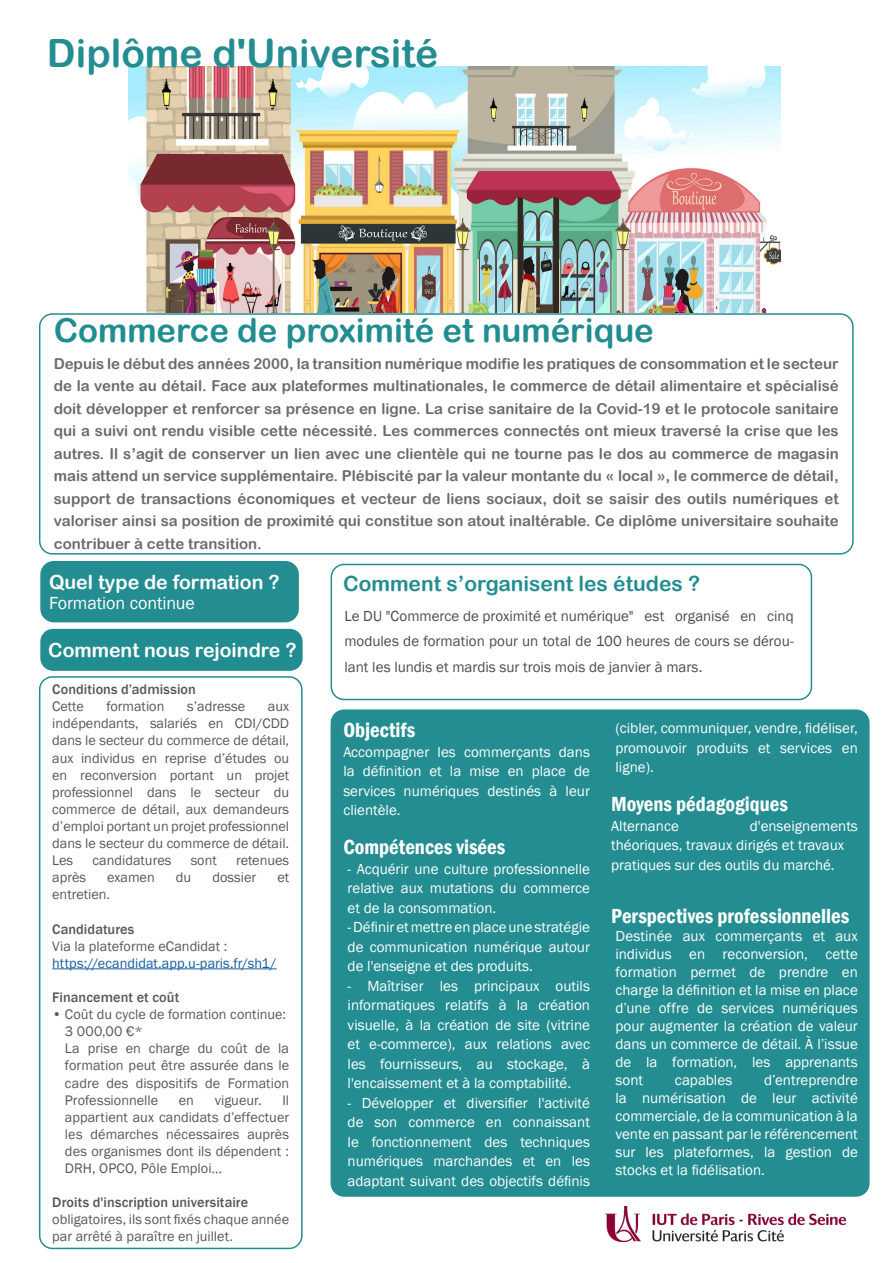
<style>
.page{position:relative;width:893px;height:1263px;background:#fff}
.page>*{position:absolute;margin:0;border:0;box-sizing:border-box;transform-origin:0 0}
.t1{font:39px "Arial Rounded MT Bold";color:#238d91}
.t2{font:33px "Arial Rounded MT Bold";color:#218d90}
.t3{font:600 condensed 21px "Franklin Gothic";color:#fff}
.t4{font:21px "Arial Rounded MT Bold";color:#238d91}
.t5{font:19.5px "Arial Rounded MT Bold";color:#fff}
.t6{font:18px "Franklin Gothic";letter-spacing:-.01em;color:#fff}
.t7{font:15px/19.5px "Franklin Gothic";color:#fff;text-align:justify}
.t8{font:15px/22.5px "Arial Rounded MT Bold";color:#6c6a6b;text-align:justify}
.t9{font:15px/25.5px "Franklin Gothic";color:#4b4c4d;text-align:justify}
.t10{font:14.25px/17.1px "Franklin Gothic";color:#57585a;text-align:justify}
.t11{font:500 14.25px "Franklin Gothic";letter-spacing:.005em;color:#57585a}
.t12{font:14.25px "Franklin Gothic";letter-spacing:.005em;color:#175d9e}
</style>
<div class="page">
<img style="left:606px;top:1206px;width:239px;height:35px">
<img style="left:128px;top:67px;width:652px;height:246px">
<div style="left:41px;top:562px;width:257px;height:60px;background:#238d91;border-radius:13px"></div>
<div style="left:40px;top:561px;width:259px;height:61px;border:2px solid #238d91;border-radius:13px"></div>
<div style="left:331px;top:564px;width:481px;height:136px;border:2px solid #238d91;border-radius:13px"></div>
<div style="left:331px;top:710px;width:538px;height:486px;background:#238d91;border-radius:13px"></div>
<div style="left:331px;top:709px;width:539px;height:488px;border:2px solid #238d91;border-radius:13px"></div>
<div style="left:39px;top:313px;width:815px;height:242px;border:2px solid #238d91;border-radius:13px"></div>
<div style="left:40px;top:629px;width:263px;height:42px;background:#218d91;border-radius:13px"></div>
<div style="left:39px;top:676px;width:264px;height:573px;border:2px solid #218d91;border-radius:13px"></div>
<hr style="left:52px;top:968px;width:225px;height:1px;background:#175d9e">
<p class="t1" style="left:47px;top:30px;width:393px">Diplôme d'Université</p>
<p class="t2" style="left:54px;top:311px;width:602px">Commerce de proximité et numérique</p>
<p class="t8" style="left:54px;top:352px;width:786px">Depuis le début des années 2000, la transition numérique modifie les pratiques de consommation et le secteur de la vente au détail. Face aux plateformes multinationales, le commerce de détail alimentaire et spécialisé doit développer et renforcer sa présence en ligne. La crise sanitaire de la Covid-19 et le protocole sanitaire qui a suivi ont rendu visible cette nécessité. Les commerces connectés ont mieux traversé la crise que les autres. Il s’agit de conserver un lien avec une clientèle qui ne tourne pas le dos au commerce de magasin mais attend un service supplémentaire. Plébiscité par la valeur montante du « local », le commerce de détail, support de transactions économiques et vecteur de liens sociaux, doit se saisir des outils numériques et valoriser ainsi sa position de proximité qui constitue son atout inaltérable. Ce diplôme universitaire souhaite contribuer à cette transition.</p>
<p class="t5" style="left:49px;top:570px;width:232px">Quel type de formation ?</p>
<p class="t6" style="left:49px;top:591px;width:147px">Formation continue</p>
<p class="t5" style="left:48px;top:638px;width:250px">Comment nous rejoindre ?</p>
<p class="t11" style="left:52px;top:681px;width:145px">Conditions d’admission</p>
<p class="t10" style="left:52px;top:698px;width:33px">Cette</p>
<p class="t10" style="left:106px;top:698px;width:59px">formation</p>
<p class="t10" style="left:187px;top:698px;width:60px">s’adresse</p>
<p class="t10" style="left:52px;top:698px;width:238px;text-indent:216px">aux indépendants, salariés en CDI/CDD dans le secteur du commerce de détail, aux individus en reprise d’études ou en reconversion portant un projet professionnel dans le secteur du commerce de détail, aux demandeurs d’emploi portant un projet professionnel dans le secteur du commerce de détail.</p>
<p class="t10" style="left:52px;top:852px;width:23px">Les</p>
<p class="t10" style="left:93px;top:852px;width:80px">candidatures</p>
<p class="t10" style="left:191px;top:852px;width:28px">sont</p>
<p class="t10" style="left:236px;top:852px;width:55px">retenues</p>
<p class="t10" style="left:52px;top:869px;width:35px">après</p>
<p class="t10" style="left:107px;top:869px;width:49px">examen</p>
<p class="t10" style="left:176px;top:869px;width:17px">du</p>
<p class="t10" style="left:212px;top:869px;width:45px">dossier</p>
<p class="t10" style="left:277px;top:869px;width:13px">et</p>
<p class="t10" style="left:52px;top:886px;width:59px">entretien.</p>
<p class="t11" style="left:52px;top:920px;width:84px">Candidatures</p>
<p class="t10" style="left:52px;top:938px;width:177px">Via la plateforme eCandidat :</p>
<p class="t12" style="left:52px;top:954px;width:226px">https://ecandidat.app.u-paris.fr/sh1/</p>
<p class="t11" style="left:52px;top:988px;width:129px">Financement et coût</p>
<p class="t10" style="left:52px;top:1006px;width:235px">• Coût du cycle de formation continue:</p>
<p class="t10" style="left:65px;top:1023px;width:79px">3 000,00 €*</p>
<p class="t10" style="left:65px;top:1040px;width:226px">La prise en charge du coût de la formation peut être assurée dans le cadre des dispositifs de Formation Professionnelle</p>
<p class="t10" style="left:65px;top:1091px;width:226px;text-indent:217px">Il appartient aux candidats d’effectuer les démarches nécessaires auprès des organismes dont ils dépendent :<br>DRH, OPCO, Pôle Emploi…</p>
<p class="t11" style="left:52px;top:1194px;width:198px">Droits d'inscription universitaire</p>
<p class="t10" style="left:52px;top:1211px;width:238px">obligatoires, ils sont fixés chaque année par arrêté à paraître en juillet.</p>
<p class="t10" style="left:179px;top:1091px;width:17px">en</p>
<p class="t10" style="left:215px;top:1091px;width:48px">vigueur.</p>
<p class="t4" style="left:343px;top:571px;width:358px">Comment s’organisent les études ?</p>
<p class="t9" style="left:344px;top:603px;width:451px">Le DU "Commerce de proximité et numérique" est organisé en cinq modules de formation pour un total de 100 heures de cours se dérou&shy;lant les lundis et mardis sur trois mois de janvier à mars.</p>
<p class="t3" style="left:343px;top:716px;width:74px">Objectifs</p>
<p class="t7" style="left:343px;top:742px;width:248px">Accompagner les commerçants dans la définition et la mise en place de services numériques destinés à leur clientèle.</p>
<p class="t3" style="left:343px;top:833px;width:164px">Compétences visées</p>
<p class="t7" style="left:348px;top:859px;width:244px">- Acquérir une culture professionnelle relative aux mutations du commerce et de la consommation.</p>
<p class="t7" style="left:348px;top:918px;width:244px">- Définir et mettre en place une stratégie de communication numérique autour de l'enseigne et des produits.</p>
<p class="t7" style="left:348px;top:976px;width:244px">- Maîtriser les principaux outils informatiques relatifs à la création visuelle, à la création de site (vitrine et e-commerce), aux relations avec les fournisseurs, au stockage, à l'encaissement et à la comptabilité.</p>
<p class="t7" style="left:348px;top:1093px;width:244px">- Développer et diversifier l'activité de son commerce en connaissant le fonctionnement des techniques numériques marchandes et en les adaptant suivant des objectifs définis</p>
<p class="t7" style="left:615px;top:719px;width:244px">(cibler, communiquer, vendre, fidéliser, promouvoir produits et services en ligne).</p>
<p class="t3" style="left:611px;top:790px;width:178px">Moyens pédagogiques</p>
<p class="t7" style="left:611px;top:816px;width:69px">Alternance</p>
<p class="t7" style="left:611px;top:816px;width:248px;text-indent:139px">d'enseignements théoriques, travaux dirigés et travaux</p>
<p class="t7" style="left:611px;top:855px;width:225px">pratiques sur des outils du marché.</p>
<p class="t3" style="left:611px;top:901px;width:240px">Perspectives professionnelles</p>
<p class="t7" style="left:615px;top:927px;width:244px;line-height:18px">Destinée aux commerçants et aux individus en reconversion, cette formation permet de prendre en charge la définition et la mise en place d’une offre de services numériques pour augmenter la création de valeur dans un commerce de détail. À l’issue de la formation, les apprenants sont</p>
<p class="t7" style="left:615px;top:1071px;width:244px;line-height:18px;text-indent:149px">d’entreprendre la numérisation de leur activité commerciale, de la communication à la vente en passant par le référencement sur les plateformes, la gestion de stocks et la fidélisation.</p>
<p class="t7" style="left:675px;top:1070px;width:59px">capables</p>
</div>
